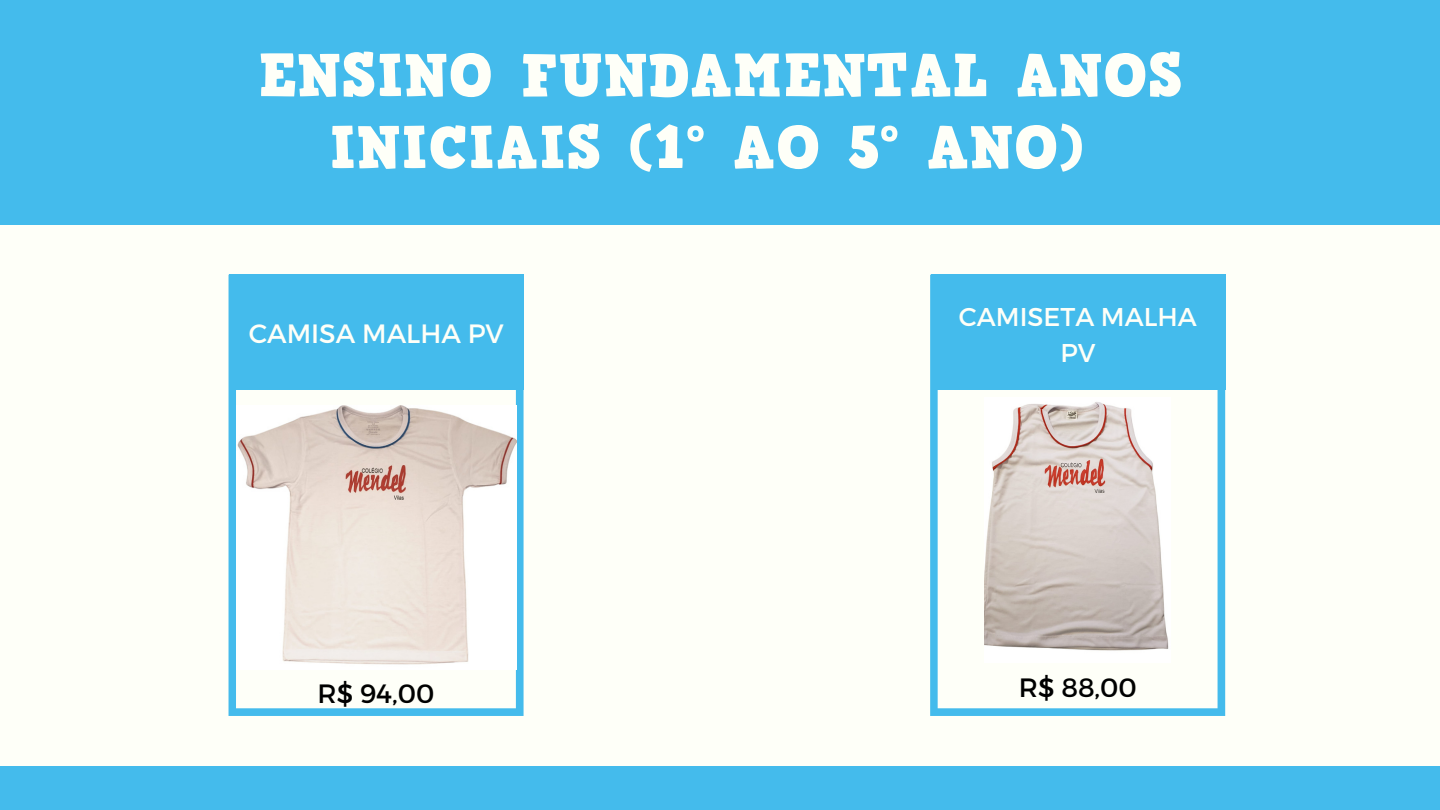
<style>
.page{position:relative;width:1440px;height:810px;background:#44bbec}
.page>*{position:absolute;margin:0;border:0;box-sizing:border-box;transform-origin:0 0}
.t1{font:60px/72px "HVD Comic Serif Pro";letter-spacing:.02em;color:#fefff8;text-align:center}
.t2{font:26.5px "Montserrat";color:#000}
.t3{font:26.5px "Montserrat";color:#fefff8}
.t4{font:25.7px/36px "Montserrat";color:#fefff8;text-align:center}
</style>
<div class="page">
<div style="left:0;top:225px;width:1440px;height:541px;background:#fefff8"></div>
<svg style="left:229px;top:390px;width:295px;height:326px"></svg>
<div style="left:229px;top:275px;width:295px;height:115px;background:#44bbec"></div>
<svg style="left:930px;top:275px;width:295px;height:441px"></svg>
<div style="left:931px;top:275px;width:294px;height:115px;background:#44bbec"></div>
<img style="left:985px;top:398px;width:186px;height:265px">
<img style="left:236px;top:405px;width:280px;height:265px">
<p class="t1" style="left:258px;top:40px;width:926px">ENSINO FUNDAMENTAL ANOS<br>INICIAIS (1º AO 5º ANO)</p>
<p class="t3" style="left:249px;top:317px;width:257px">CAMISA MALHA PV</p>
<p class="t4" style="left:959px;top:297px;width:239px">CAMISETA MALHA<br>PV</p>
<p class="t2" style="left:318px;top:676px;width:118px">R$ 94,00</p>
<p class="t2" style="left:1019px;top:670px;width:119px">R$ 88,00</p>
</div>
